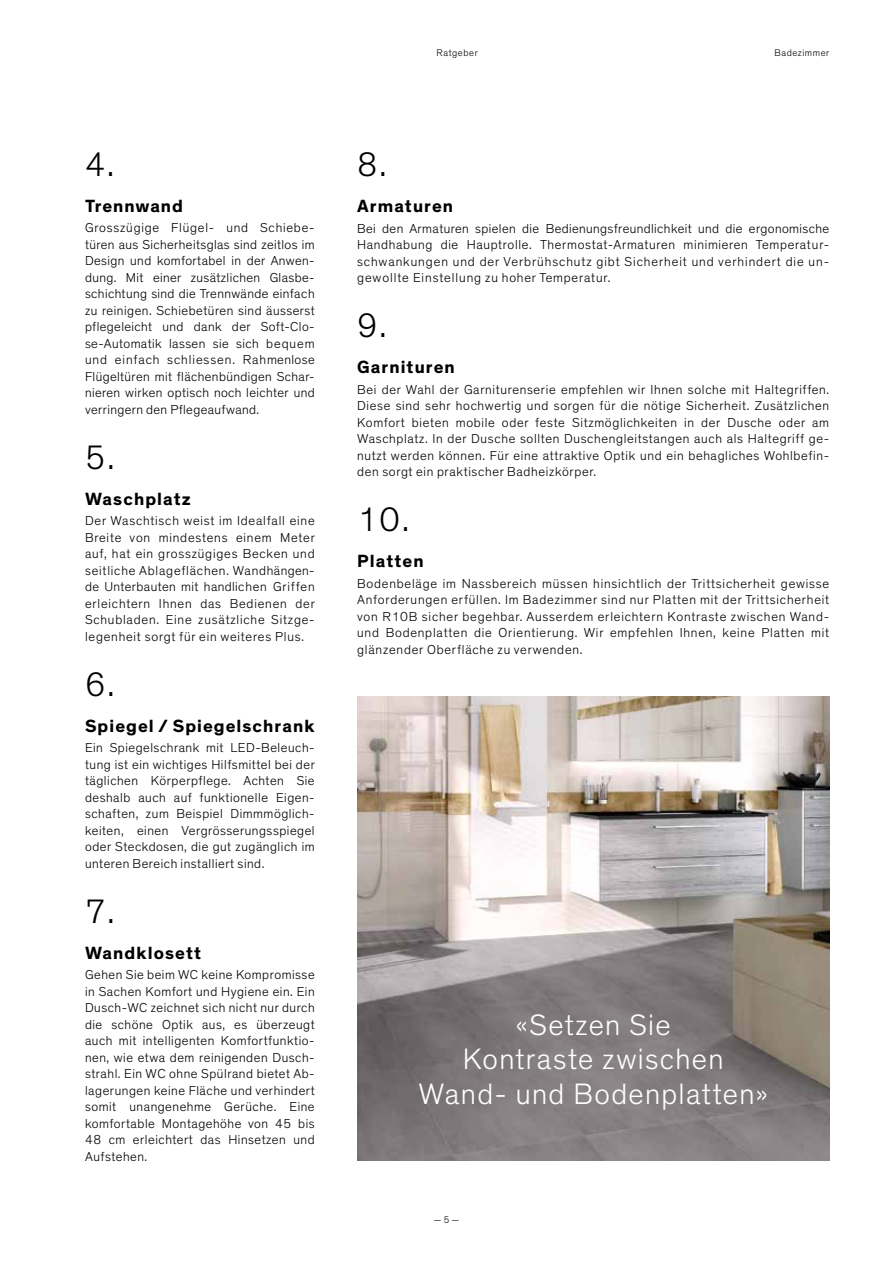
<style>
.page{position:relative;width:893px;height:1263px;background:#fff}
.page>*{position:absolute;margin:0;border:0;box-sizing:border-box;transform-origin:0 0}
.t1{font:300 34.5px "Theinhardt";color:#000}
.t2{font:300 30px/34.5px "Theinhardt";letter-spacing:.045em;color:#fff;text-align:center}
.t3{font:700 18px "Theinhardt";letter-spacing:.06em;color:#000}
.t4{font:300 13.2px/16.5px "Theinhardt";letter-spacing:.05em;color:#000;text-align:justify}
.t5{font:300 9.75px "Theinhardt";letter-spacing:.06em;color:#000}
</style>
<div class="page">
<img style="left:357px;top:696px;width:472px;height:465px">
<h1 class="t1" style="left:85px;top:144px;width:31px">4.</h1>
<h3 class="t3" style="left:85px;top:194px;width:99px">Trennwand</h3>
<p class="t4" style="left:85px;top:220px;width:231px">Grosszügige Flügel- und Schiebe&shy;türen aus Sicherheitsglas sind zeitlos im Design und komfortabel in der Anwen&shy;dung. Mit einer zusätzlichen Glasbe&shy;schichtung sind die Trennwände einfach zu reinigen. Schiebetüren sind äusserst pflegeleicht und dank der Soft-Clo&shy;se-Automatik lassen sie sich bequem und einfach schliessen. Rahmenlose Flügeltüren mit flächenbündigen Schar&shy;nieren wirken optisch noch leichter und verringern den Pflegeaufwand.</p>
<h1 class="t1" style="left:85px;top:437px;width:31px">5.</h1>
<h3 class="t3" style="left:85px;top:487px;width:107px">Waschplatz</h3>
<p class="t4" style="left:85px;top:513px;width:231px">Der Waschtisch weist im Idealfall eine Breite von mindestens einem Meter auf, hat ein grosszügiges Becken und seitliche Ablageflächen. Wandhängen&shy;de Unterbauten mit handlichen Griffen erleichtern Ihnen das Bedienen der Schubladen. Eine zusätzliche Sitzge&shy;legenheit sorgt für ein weiteres Plus.</p>
<h1 class="t1" style="left:85px;top:664px;width:31px">6.</h1>
<h3 class="t3" style="left:85px;top:714px;width:231px">Spiegel / Spiegelschrank</h3>
<p class="t4" style="left:85px;top:740px;width:231px">Ein Spiegelschrank mit LED-Beleuch&shy;tung ist ein wichtiges Hilfsmittel bei der täglichen Körperpflege. Achten Sie deshalb auch auf funktionelle Eigen&shy;schaften, zum Beispiel Dimmmöglich&shy;keiten, einen Vergrösserungsspiegel oder Steckdosen, die gut zugänglich im unteren Bereich installiert sind.</p>
<h1 class="t1" style="left:85px;top:891px;width:31px">7.</h1>
<h3 class="t3" style="left:85px;top:941px;width:118px">Wandklosett</h3>
<p class="t4" style="left:85px;top:967px;width:231px">Gehen Sie beim WC keine Kompromisse in Sachen Komfort und Hygiene ein. Ein Dusch-WC zeichnet sich nicht nur durch die schöne Optik aus, es überzeugt auch mit intelligenten Komfortfunktio&shy;nen, wie etwa dem reinigenden Dusch&shy;strahl. Ein WC ohne Spülrand bietet Ab&shy;lagerungen keine Fläche und verhindert somit unangenehme Gerüche. Eine komfortable Montagehöhe von 45 bis 48 cm erleichtert das Hinsetzen und Aufstehen.</p>
<p class="t5" style="left:437px;top:47px;width:43px">Ratgeber</p>
<p class="t5" style="left:774px;top:47px;width:56px">Badezimmer</p>
<h1 class="t1" style="left:357px;top:145px;width:31px">8.</h1>
<h3 class="t3" style="left:357px;top:195px;width:98px">Armaturen</h3>
<p class="t4" style="left:357px;top:220px;width:473px">Bei den Armaturen spielen die Bedienungsfreundlichkeit und die ergonomische Handhabung die Hauptrolle. Thermostat-Armaturen minimieren Temperatur&shy;schwankungen und der Verbrühschutz gibt Sicherheit und verhindert die un&shy;gewollte Einstellung zu hoher Temperatur.</p>
<h1 class="t1" style="left:357px;top:306px;width:31px">9.</h1>
<h3 class="t3" style="left:357px;top:356px;width:99px">Garnituren</h3>
<p class="t4" style="left:357px;top:381px;width:474px">Bei der Wahl der Garniturenserie empfehlen wir Ihnen solche mit Haltegriffen.<br>Diese sind sehr hochwertig und sorgen für die nötige Sicherheit. Zusätzlichen Komfort bieten mobile oder feste Sitzmöglichkeiten in der Dusche oder am Waschplatz. In der Dusche sollten Duschengleitstangen auch als Haltegriff ge&shy;nutzt werden können. Für eine attraktive Optik und ein behagliches Wohlbefin&shy;den sorgt ein praktischer Badheizkörper.</p>
<h1 class="t1" style="left:357px;top:500px;width:53px">10.</h1>
<h3 class="t3" style="left:357px;top:550px;width:68px">Platten</h3>
<p class="t4" style="left:357px;top:575px;width:474px">Bodenbeläge im Nassbereich müssen hinsichtlich der Trittsicherheit gewisse Anforderungen erfüllen. Im Badezimmer sind nur Platten mit der Trittsicherheit von R10B sicher begehbar. Ausserdem erleichtern Kontraste zwischen Wand&shy;und Bodenplatten die Orientierung. Wir empfehlen Ihnen, keine Platten mit glänzender Oberfläche zu verwenden.</p>
<h2 class="t2" style="left:419px;top:1008px;width:351px">«Setzen Sie<br>Kontraste zwischen<br>Wand- und Bodenplatten»</h2>
<p class="t5" style="left:433px;top:1214px;width:28px">— 5 —</p>
</div>
